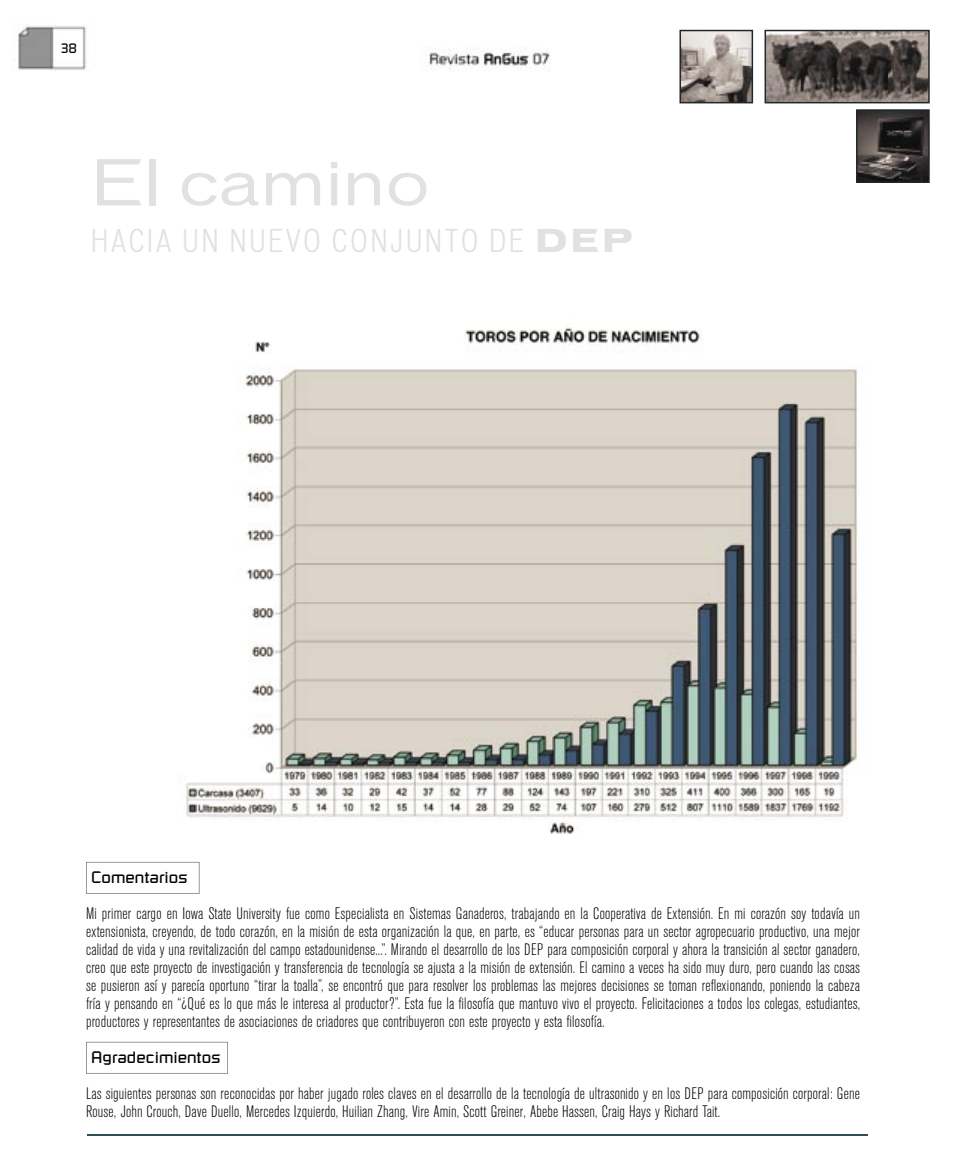
<style>
.page{position:relative;width:961px;height:1170px;background:#fff}
.page>*{position:absolute;margin:0;border:0;box-sizing:border-box;transform-origin:0 0}
.t1{font:expanded 60px "Vonnes";color:#e0e1e1}
.t2{font:100 condensed 30px "Vonnes";letter-spacing:.1em;color:#e0e1e1}
.t3{font:300 condensed 16.5px/18px "Akzidenz Grotesk BE";letter-spacing:.01em;color:#000;text-align:justify}
.t4{font:16.5px "Russell Square";color:#000}
.t5{font:13.5px "Russell Square";color:#000}
.s1{font-weight:700;font-stretch:expanded}
</style>
<div class="page">
<img style="left:17px;top:25px;width:913px;height:1111px">
<img style="left:176px;top:319px;width:700px;height:515px">
<svg style="left:86px;top:861px;width:114px;height:32px"></svg>
<svg style="left:86px;top:1041px;width:142px;height:32px"></svg>
<hr style="left:87px;top:1133px;width:780px;height:2px;background:#2f4e58">
<svg style="left:765px;top:30px;width:165px;height:73px"></svg>
<svg style="left:856px;top:109px;width:74px;height:74px"></svg>
<svg style="left:679px;top:30px;width:74px;height:73px"></svg>
<p class="t5" style="left:61px;top:40px;width:18px">38</p>
<h1 class="t1" style="left:91px;top:146px;width:340px">El camino</h1>
<h2 class="t2" style="left:91px;top:224px;width:543px">HACIA UN NUEVO CONJUNTO DE <span class="s1">DEP</span></h2>
<p class="t4" style="left:91px;top:866px;width:98px">Comentarios</p>
<p class="t3" style="left:86px;top:904px;width:776px">Mi primer cargo en Iowa State University fue como Especialista en Sistemas Ganaderos, trabajando en la Cooperativa de Extensión. En mi corazón soy todavía un extensionista, creyendo, de todo corazón, en la misión de esta organización la que, en parte, es “educar personas para un sector agropecuario productivo, una mejor calidad de vida y una revitalización del campo estadounidense...”. Mirando el desarrollo de los DEP para composición corporal y ahora la transición al sector ganadero, creo que este proyecto de investigación y transferencia de tecnología se ajusta a la misión de extensión. El camino a veces ha sido muy duro, pero cuando las cosas se pusieron así y parecía oportuno “tirar la toalla”, se encontró que para resolver los problemas las mejores decisiones se toman reflexionando, poniendo la cabeza fría y pensando en “¿Qué es lo que más le interesa al productor?”. Esta fue la filosofía que mantuvo vivo el proyecto. Felicitaciones a todos los colegas, estudiantes, productores y representantes de asociaciones de criadores que contribuyeron con este proyecto y esta filosofía.</p>
<p class="t4" style="left:91px;top:1046px;width:131px">Agradecimientos</p>
<p class="t3" style="left:86px;top:1084px;width:775px">Las siguientes personas son reconocidas por haber jugado roles claves en el desarrollo de la tecnología de ultrasonido y en los DEP para composición corporal: Gene<br>Rouse, John Crouch, Dave Duello, Mercedes Izquierdo, Huilian Zhang, Vire Amin, Scott Greiner, Abebe Hassen, Craig Hays y Richard Tait.</p>
</div>
